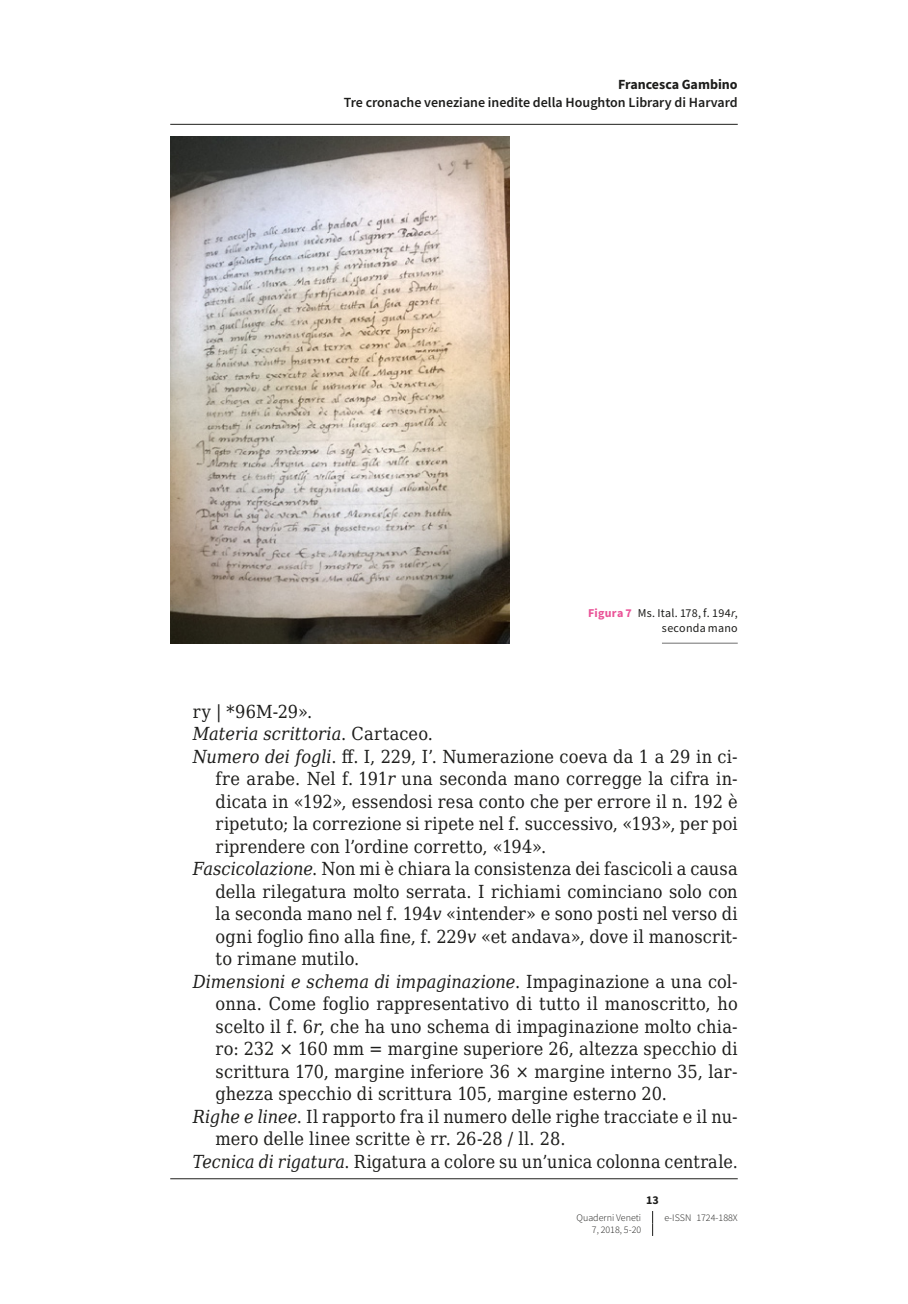
<style>
.page{position:relative;width:908px;height:1304px;background:#fff}
.page>*{position:absolute;margin:0;border:0;box-sizing:border-box;transform-origin:0 0}
.t1{font:18px "DejaVu Serif Condensed";letter-spacing:.01em;color:#1d1d1b}
.t2{font:italic 18px "DejaVu Serif Condensed";color:#1d1d1b}
.t3{font:600 14px "Source Sans Pro";color:#1d1d1b}
.t4{font:700 14px "Source Sans Pro";color:#1d1d1b}
.t5{font:12px/15px "Source Sans Pro";letter-spacing:.02em;color:#1d1d1b;text-align:right}
.t6{font:700 12px "Source Sans Pro";color:#1d1d1b}
.t7{font:300 10px "Source Sans Pro";color:#1d1d1b}
.s1{font-weight:700;color:#ea5297}
.s2{font-style:italic}
.s3{font-style:normal}
</style>
<div class="page">
<img style="left:170px;top:136px;width:339px;height:507px">
<hr style="left:661px;top:643px;width:76px;height:1px;background:#706f6f">
<svg style="left:652px;top:1211px;width:1px;height:25px"></svg>
<hr style="left:170px;top:124px;width:567px;height:1px;background:#1d1d1b">
<hr style="left:170px;top:1178px;width:567px;height:1px;background:#1d1d1b">
<p class="t4" style="left:618px;top:75px;width:121px">Francesca Gambino</p>
<p class="t3" style="left:343px;top:94px;width:395px">Tre cronache veneziane inedite della Houghton Library di Harvard</p>
<p class="t5" style="left:587px;top:605px;width:151px"><span class="s1">Figura 7</span> Ms. Ital. 178, f. 194<span class="s2">r</span>, seconda mano</p>
<p class="t1" style="left:193px;top:698px;width:121px">ry | *96M-29».</p>
<p class="t2" style="left:193px;top:720px;width:241px">Materia scrittoria<span class="s3">. Cartaceo.</span></p>
<p class="t1" style="left:193px;top:743px;width:546px"><span class="s2">Numero dei fogli</span>. ff. I, 229, I’. Numerazione coeva da 1 a 29 in ci-</p>
<p class="t1" style="left:215px;top:765px;width:523px">fre arabe. Nel f. 191<span class="s2">r</span> una seconda mano corregge la cifra in-</p>
<p class="t1" style="left:215px;top:788px;width:523px">dicata in «192», essendosi resa conto che per errore il n. 192 è</p>
<p class="t1" style="left:215px;top:810px;width:523px">ripetuto; la correzione si ripete nel f. successivo, «193», per poi</p>
<p class="t1" style="left:215px;top:833px;width:332px">riprendere con l’ordine corretto, «194».</p>
<p class="t1" style="left:193px;top:855px;width:546px"><span class="s2">Fascicolazione</span>. Non mi è chiara la consistenza dei fascicoli a causa</p>
<p class="t1" style="left:215px;top:878px;width:523px">della rilegatura molto serrata. I richiami cominciano solo con</p>
<p class="t1" style="left:215px;top:900px;width:523px">la seconda mano nel f. 194<span class="s2">v</span> «intender» e sono posti nel verso di</p>
<p class="t1" style="left:215px;top:923px;width:523px">ogni foglio fino alla fine, f. 229<span class="s2">v</span> «et andava», dove il manoscrit-</p>
<p class="t1" style="left:215px;top:945px;width:145px">to rimane mutilo.</p>
<p class="t2" style="left:193px;top:968px;width:546px">Dimensioni e schema di impaginazione<span class="s3">. Impaginazione a una col-</span></p>
<p class="t1" style="left:215px;top:990px;width:523px">onna. Come foglio rappresentativo di tutto il manoscritto, ho</p>
<p class="t1" style="left:215px;top:1013px;width:523px">scelto il f. 6<span class="s2">r</span>, che ha uno schema di impaginazione molto chia-</p>
<p class="t1" style="left:215px;top:1035px;width:523px">ro: 232 × 160 mm = margine superiore 26, altezza specchio di</p>
<p class="t1" style="left:215px;top:1058px;width:523px">scrittura 170, margine inferiore 36 × margine interno 35, lar-</p>
<p class="t1" style="left:215px;top:1080px;width:453px">ghezza specchio di scrittura 105, margine esterno 20.</p>
<p class="t1" style="left:193px;top:1103px;width:546px"><span class="s2">Righe e linee</span>. Il rapporto fra il numero delle righe tracciate e il nu-</p>
<p class="t1" style="left:215px;top:1125px;width:351px">mero delle linee scritte è rr. 26-28 / ll. 28.</p>
<p class="t1" style="left:193px;top:1148px;width:546px"><span class="s2">Tecnica di rigatura</span>. Rigatura a colore su un’unica colonna centrale.</p>
<p class="t6" style="left:646px;top:1192px;width:14px">13</p>
<p class="t7" style="left:576px;top:1211px;width:66px">Quaderni Veneti</p>
<p class="t7" style="left:664px;top:1211px;width:75px">e-ISSN 1724-188X</p>
<p class="t7" style="left:591px;top:1224px;width:51px">7, 2018, 5-20</p>
</div>
